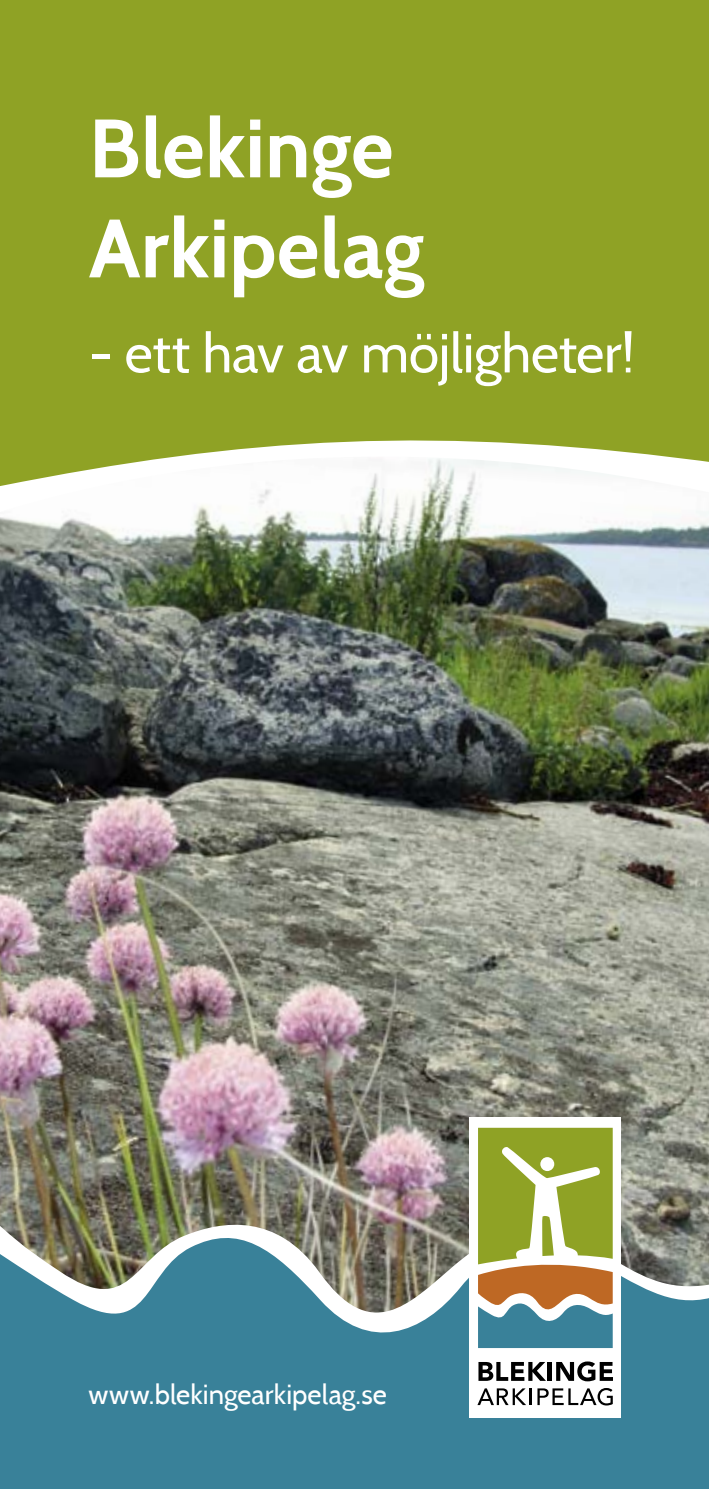
<style>
.page{position:relative;width:709px;height:1489px;background:#fff}
.page>*{position:absolute;margin:0;border:0;box-sizing:border-box;transform-origin:0 0}
.t1{font:700 82.5px/100px "Cabin";color:#fff}
.t2{font:55px "Cabin";letter-spacing:-.005em;color:#fff}
.t3{font:27.5px "Cabin";letter-spacing:.005em;color:#fff}
</style>
<div class="page">
<div style="left:0;top:0;width:709px;height:422px;background:#8fa225"></div>
<div style="left:0;top:1344px;width:709px;height:144px;background:#398199"></div>
<svg style="left:0;top:422px;width:709px;height:34px;fill:#8fa225"></svg>
<img style="left:0;top:456px;width:709px;height:888px">
<div style="left:469px;top:1117px;width:151px;height:300px;background:#fff"></div>
<svg style="left:478px;top:1127px;width:134px;height:220px"></svg>
<svg style="left:478px;top:1362px;width:67px;height:18px"></svg>
<hr style="left:548px;top:1361px;width:4px;height:19px;background:#000">
<svg style="left:556px;top:1361px;width:57px;height:20px"></svg>
<svg style="left:478px;top:1388px;width:53px;height:16px"></svg>
<svg style="left:537px;top:1388px;width:76px;height:17px"></svg>
<h1 class="t1" style="left:89px;top:98px;width:337px">Blekinge<br>Arkipelag</h1>
<h2 class="t2" style="left:89px;top:319px;width:547px">- ett hav av möjligheter!</h2>
<p class="t3" style="left:89px;top:1376px;width:300px">www.blekingearkipelag.se</p>
</div>
